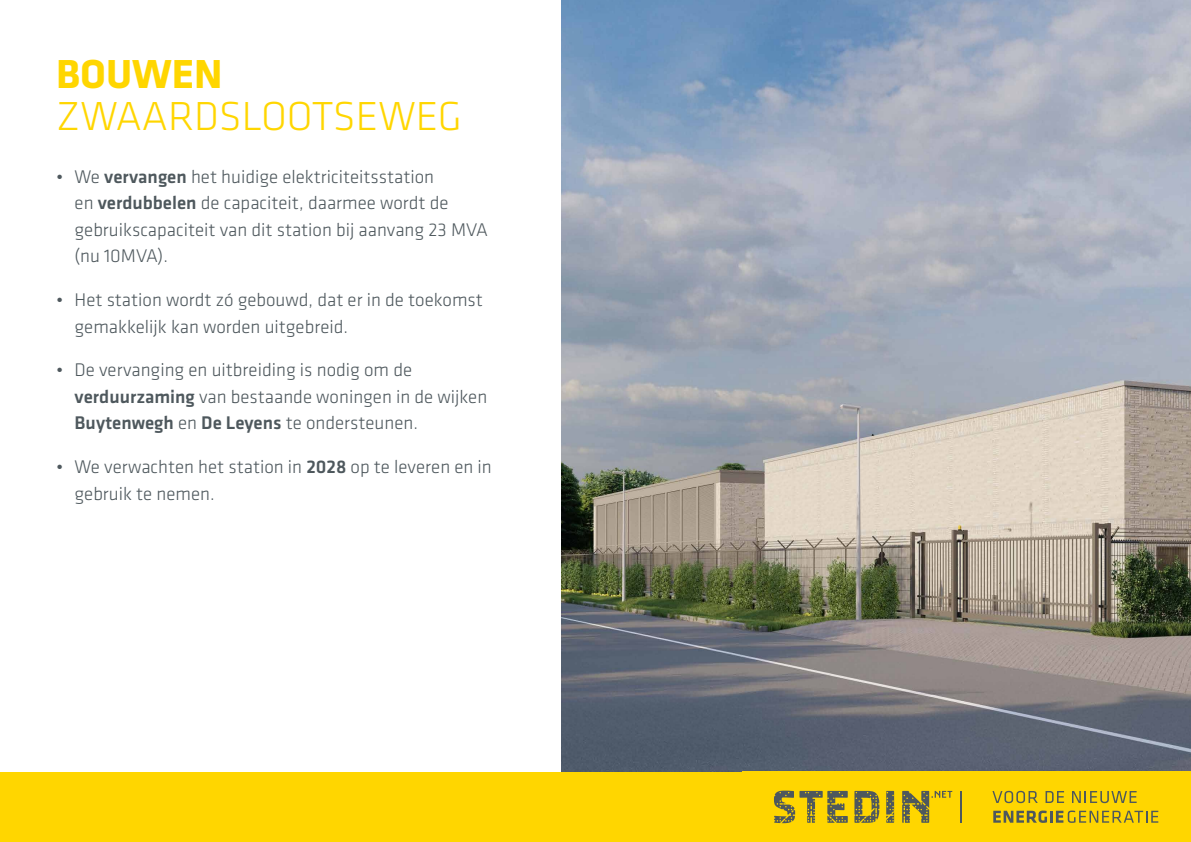
<style>
.page{position:relative;width:1191px;height:842px;background:#fff}
.page>*{position:absolute;margin:0;border:0;box-sizing:border-box;transform-origin:0 0}
.t1{font:300 42px "Klavika";color:#ffd600}
.t2{font:700 42px "Klavika";color:#ffd600}
.t3{font:300 19px/26.6px "Klavika";color:#4e585d}
.s1{font-weight:500}
</style>
<div class="page">
<img style="left:561px;top:0;width:630px;height:771px">
<div style="left:0;top:772px;width:1191px;height:70px;background:#ffd600"></div>
<svg style="left:886px;top:791px;width:8px;height:32px"></svg>
<svg style="left:854px;top:791px;width:25px;height:32px"></svg>
<svg style="left:774px;top:791px;width:73px;height:32px"></svg>
<svg style="left:902px;top:791px;width:50px;height:32px"></svg>
<svg style="left:992px;top:791px;width:45px;height:12px"></svg>
<svg style="left:1045px;top:791px;width:19px;height:12px"></svg>
<svg style="left:1072px;top:791px;width:64px;height:12px"></svg>
<svg style="left:993px;top:810px;width:165px;height:13px"></svg>
<hr style="left:960px;top:791px;width:1px;height:32px;background:#4e585d">
<h1 class="t2" style="left:56px;top:51px;width:168px">BOUWEN</h1>
<h1 class="t1" style="left:56px;top:93px;width:407px">ZWAARDSLOOTSEWEG</h1>
<p class="t3" style="left:75px;top:163px;width:415px;text-indent:-18px">• We <span class="s1">vervangen</span> het huidige elektriciteitsstation<br>en <span class="s1">verdubbelen</span> de capaciteit, daarmee wordt de gebruikscapaciteit van dit station bij aanvang 23 MVA (nu 10MVA).</p>
<p class="t3" style="left:75px;top:287px;width:410px;text-indent:-18px">• Het station wordt zó gebouwd, dat er in de toekomst gemakkelijk kan worden uitgebreid.</p>
<p class="t3" style="left:75px;top:357px;width:414px;text-indent:-18px">• De vervanging en uitbreiding is nodig om de <span class="s1">verduurzaming</span> van bestaande woningen in de wijken<br><span class="s1">Buytenwegh</span> en <span class="s1">De Leyens</span> te ondersteunen.</p>
<p class="t3" style="left:75px;top:454px;width:419px;text-indent:-18px">• We verwachten het station in <span class="s1">2028</span> op te leveren en in gebruik te nemen.</p>
</div>
